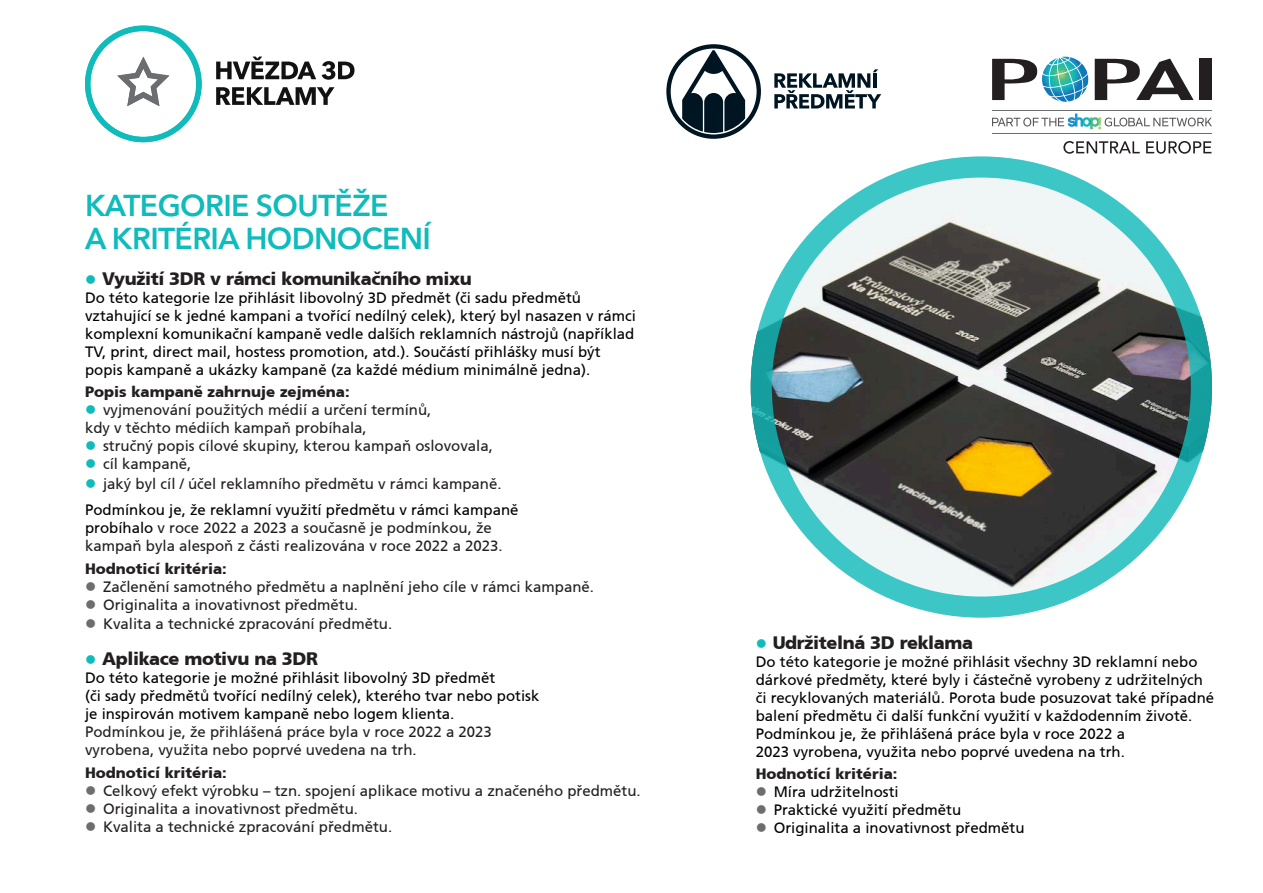
<style>
.page{position:relative;width:1263px;height:893px;background:#fff}
.page>*{position:absolute;margin:0;border:0;box-sizing:border-box;transform-origin:0 0}
.t1{font:600 30px/33px "Avenir Next LT Pro";letter-spacing:-.02em;color:#0fbbbb}
.No_Spacing{font:900 18px "Frutiger CE";letter-spacing:-.02em;color:#231f20}
.No_Spacing-2{font:15px/18px "Frutiger CE";color:#000}
.No_Spacing-3{font:15px/18px "Frutiger CE";color:#231f20}
.No_Spacing-4{font:900 15px "Frutiger CE";color:#231f20}
.s1{color:#0fbbbb}
.s2{color:#000}
.s3{color:#6c6d70}
</style>
<div class="page">
<svg style="left:992px;top:113px;width:220px;height:16px"></svg>
<svg style="left:1095px;top:59px;width:98px;height:41px"></svg>
<div style="left:1199px;top:59px;width:12px;height:41px;background:#231f20"></div>
<hr style="left:992px;top:110px;width:219px;height:1px;background:#6c6d70">
<hr style="left:992px;top:133px;width:219px;height:1px;background:#6c6d70">
<svg style="left:992px;top:57px;width:96px;height:45px"></svg>
<svg style="left:1063px;top:141px;width:77px;height:13px"></svg>
<svg style="left:1146px;top:141px;width:65px;height:13px"></svg>
<svg style="left:774px;top:69px;width:107px;height:39px"></svg>
<svg style="left:666px;top:44px;width:95px;height:95px"></svg>
<svg style="left:751px;top:156px;width:461px;height:462px"></svg>
<svg style="left:216px;top:57px;width:100px;height:22px"></svg>
<svg style="left:322px;top:61px;width:32px;height:19px"></svg>
<svg style="left:216px;top:87px;width:118px;height:18px"></svg>
<svg style="left:85px;top:25px;width:117px;height:117px"></svg>
<p class="t1" style="left:85px;top:189px;width:348px">KATEGORIE SOUTĚŽE<br>A KRITÉRIA HODNOCENÍ</p>
<p class="No_Spacing" style="left:85px;top:268px;width:388px"><span class="s1">●</span> Využití 3DR v rámci komunikačního mixu</p>
<p class="No_Spacing-2" style="left:85px;top:288px;width:553px">Do této kategorie lze přihlásit libovolný 3D předmět (či sadu předmětů vztahující se k jedné kampani a tvořící nedílný celek), který byl nasazen v rámci komplexní komunikační kampaně vedle dalších reklamních nástrojů (například TV, print, direct mail, hostess promotion, atd.). Součástí přihlášky musí být popis kampaně a ukázky kampaně (za každé médium minimálně jedna).</p>
<p class="No_Spacing-4" style="left:85px;top:383px;width:266px">Popis kampaně zahrnuje zejména:</p>
<p class="No_Spacing-3" style="left:85px;top:401px;width:348px"><span class="s1">●</span> vyjmenování použitých médií a určení termínů, kdy v těchto médiích kampaň probíhala,</p>
<p class="No_Spacing-3" style="left:85px;top:437px;width:409px"><span class="s1">●</span> stručný popis cílové skupiny, kterou kampaň oslovovala,</p>
<p class="No_Spacing-3" style="left:85px;top:455px;width:108px"><span class="s1">●</span> cíl kampaně,</p>
<p class="No_Spacing-3" style="left:85px;top:474px;width:418px"><span class="s1">●</span> jaký byl cíl / účel reklamního předmětu v rámci kampaně.</p>
<p class="No_Spacing-3" style="left:85px;top:501px;width:435px"><span class="s2">Podmínkou je, že reklamní využití předmětu v rámci kampaně probíhalo</span> v roce 2022 a 2023 a současně je podmínkou, že kampaň byla alespoň z části realizována v roce 2022 a 2023.</p>
<p class="No_Spacing-4" style="left:85px;top:559px;width:143px">Hodnoticí kritéria:</p>
<p class="No_Spacing-3" style="left:85px;top:577px;width:510px"><span class="s3">●</span> Začlenění samotného předmětu a naplnění jeho cíle v rámci kampaně.</p>
<p class="No_Spacing-3" style="left:85px;top:595px;width:275px"><span class="s3">●</span> Originalita a inovativnost předmětu.</p>
<p class="No_Spacing-3" style="left:85px;top:615px;width:309px"><span class="s3">●</span> Kvalita a technické zpracování předmětu.</p>
<p class="No_Spacing" style="left:85px;top:648px;width:235px"><span class="s1">●</span> Aplikace motivu na 3DR</p>
<p class="No_Spacing-2" style="left:85px;top:669px;width:456px">Do této kategorie je možné přihlásit libovolný 3D předmět<br>(či sady předmětů tvořící nedílný celek), kterého tvar nebo potisk je inspirován motivem kampaně nebo logem klienta.</p>
<p class="No_Spacing-3" style="left:85px;top:723px;width:408px">Podmínkou je, že přihlášená práce byla v roce 2022 a 2023 vyrobena, využita nebo poprvé uvedena na trh.</p>
<p class="No_Spacing-4" style="left:85px;top:763px;width:143px">Hodnoticí kritéria:</p>
<p class="No_Spacing-3" style="left:85px;top:781px;width:557px"><span class="s3">●</span> Celkový efekt výrobku – tzn. spojení aplikace motivu a značeného předmětu.</p>
<p class="No_Spacing-3" style="left:85px;top:799px;width:275px"><span class="s3">●</span> Originalita a inovativnost předmětu.</p>
<p class="No_Spacing-3" style="left:85px;top:817px;width:309px"><span class="s3">●</span> Kvalita a technické zpracování předmětu.</p>
<p class="No_Spacing" style="left:756px;top:632px;width:219px"><span class="s1">●</span> Udržitelná 3D reklama</p>
<p class="No_Spacing-2" style="left:756px;top:652px;width:460px">Do této kategorie je možné přihlásit všechny 3D reklamní nebo dárkové předměty, které byly i částečně vyrobeny z udržitelných či recyklovaných materiálů. Porota bude posuzovat také případné balení předmětu či další funkční využití v každodenním životě.</p>
<p class="No_Spacing-2" style="left:756px;top:724px;width:371px">Podmínkou je, že přihlášená práce byla v roce 2022 a<br>2023 vyrobena, využita nebo poprvé uvedena na trh.</p>
<p class="No_Spacing-4" style="left:756px;top:765px;width:143px">Hodnotící kritéria:</p>
<p class="No_Spacing-2" style="left:756px;top:783px;width:145px"><span class="s3">●</span> Míra udržitelnosti</p>
<p class="No_Spacing-2" style="left:756px;top:801px;width:207px"><span class="s3">●</span> Praktické využití předmětu</p>
<p class="No_Spacing-2" style="left:756px;top:819px;width:270px"><span class="s3">●</span> Originalita a inovativnost předmětu</p>
</div>
